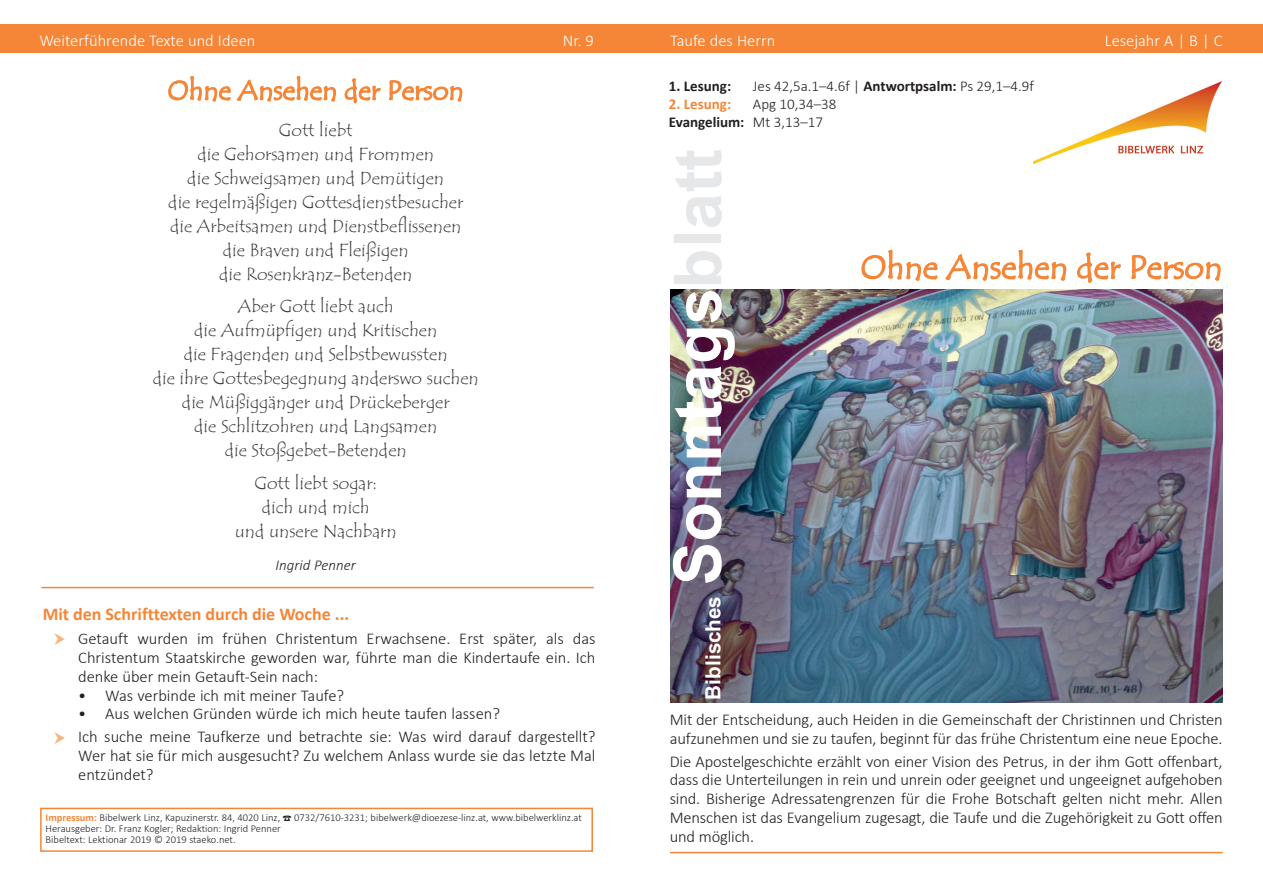
<style>
.page{position:relative;width:1263px;height:893px;background:#fff}
.page>*{position:absolute;margin:0;border:0;box-sizing:border-box;transform-origin:0 0}
.t1{font:700 66px "Arial Narrow MT Pro";color:#fff;scale:1.2 1}
.t2{font:33px "Tempus Sans ITC";color:#f58637}
.t3{font:700 21px "Arial Narrow MT Pro";color:#fff;scale:1.2 1}
.t4{font:18px/24px "Tempus Sans ITC";color:#3e3e3f;text-align:center}
.t5{font:700 18px "Calibri";color:#f58637}
.t6{font:300 16.5px/18.8px "Calibri";letter-spacing:-.01em;color:#231f20}
.t7{font:300 16.5px "Calibri";color:#fff}
.t8{font:300 15px/18px "Calibri";color:#231f20}
.t9{font:italic 300 15px "Calibri";color:#231f20}
.t10{font:700 15px "Calibri";color:#231f20}
.t11{font:700 15px "Calibri";color:#f58637}
.t12{font:300 10.5px/11.2px "Calibri";color:#231f20}
.s1{font-weight:700;color:#f58637}
.s2{font-weight:700}
.s3{color:#e6e7e9}
</style>
<div class="page">
<img style="left:1033px;top:81px;width:188px;height:82px">
<img style="left:671px;top:289px;width:551px;height:413px">
<div style="left:0;top:24px;width:1263px;height:29px;background:#f58637"></div>
<hr style="left:670px;top:852px;width:552px;height:1px;background:#f58637">
<svg style="left:861px;top:249px;width:77px;height:47px"></svg>
<svg style="left:944px;top:249px;width:123px;height:47px"></svg>
<svg style="left:1076px;top:252px;width:46px;height:44px"></svg>
<svg style="left:1130px;top:255px;width:91px;height:41px"></svg>
<svg style="left:168px;top:76px;width:168px;height:26px"></svg>
<svg style="left:344px;top:78px;width:37px;height:26px"></svg>
<svg style="left:388px;top:80px;width:75px;height:22px"></svg>
<hr style="left:41px;top:587px;width:553px;height:1px;background:#f58637">
<div style="left:40px;top:808px;width:553px;height:44px;border:2px solid #f58637"></div>
<p class="t7" style="left:39px;top:30px;width:218px">Weiterführende Texte und Ideen</p>
<p class="t7" style="left:563px;top:30px;width:32px">Nr. 9</p>
<p class="t7" style="left:670px;top:30px;width:107px">Taufe des Herrn</p>
<p class="t7" style="left:1105px;top:30px;width:119px">Lesejahr A | B | C</p>
<p class="t4" style="left:168px;top:118px;width:296px">Gott liebt<br>die Gehorsamen und Frommen<br>die Schweigsamen und Demütigen<br>die regelmäßigen Gottesdienstbesucher die Arbeitsamen und Dienstbeflissenen die Braven und Fleißigen<br>die Rosenkranz-Betenden</p>
<p class="t4" style="left:153px;top:295px;width:328px">Aber Gott liebt auch<br>die Aufmüpfigen und Kritischen<br>die Fragenden und Selbstbewussten<br>die ihre Gottesbegegnung anderswo suchen die Müßiggänger und Drückeberger<br>die Schlitzohren und Langsamen<br>die Stoßgebet-Betenden</p>
<p class="t4" style="left:235px;top:471px;width:163px">Gott liebt sogar:<br>dich und mich<br>und unsere Nachbarn</p>
<p class="t9" style="left:276px;top:556px;width:82px">Ingrid Penner</p>
<p class="t5" style="left:43px;top:602px;width:308px">Mit den Schrifttexten durch die Woche ...</p>
<p class="t6" style="left:78px;top:629px;width:519px;text-align:justify">Getauft wurden im frühen Christentum Erwachsene. Erst später, als das Christentum Staatskirche geworden war, führte man die Kindertaufe ein. Ich denke über mein Getauft-Sein nach:</p>
<p class="t6" style="left:78px;top:685px;width:267px">• Was verbinde ich mit meiner Taufe?</p>
<p class="t6" style="left:78px;top:702px;width:519px;line-height:23px">• Aus welchen Gründen würde ich mich heute taufen lassen?<br>Ich suche meine Taufkerze und betrachte sie: Was wird darauf dargestellt?</p>
<p class="t6" style="left:78px;top:746px;width:519px">Wer hat sie für mich ausgesucht? Zu welchem Anlass wurde sie das letzte Mal entzündet?</p>
<p class="t12" style="left:46px;top:812px;width:236px"><span class="s1">Impressum:</span> Bibelwerk Linz, Kapuzinerstr. 84, 4020 Linz,</p>
<p class="t12" style="left:294px;top:812px;width:289px">0732/7610-3231; bibelwerk@dioezese-linz.at, www.bibelwerklinz.at</p>
<p class="t12" style="left:46px;top:823px;width:237px">Herausgeber: Dr. Franz Kogler; Redaktion: Ingrid Penner<br>Bibeltext: Lektionar 2019 © 2019 staeko.net.</p>
<p class="t10" style="left:669px;top:75px;width:64px">1. Lesung:</p>
<p class="t8" style="left:753px;top:77px;width:282px">Jes 42,5a.1–4.6f | <span class="s2">Antwortpsalm:</span> Ps 29,1–4.9f</p>
<p class="t11" style="left:669px;top:93px;width:64px">2. Lesung:</p>
<p class="t8" style="left:669px;top:95px;width:169px;text-indent:84px">Apg 10,34–38<br><span class="s2">Evangelium:</span> Mt 3,13–17</p>
<h1 class="t1" style="left:658px;top:585px;width:365px;rotate:-90deg">Sonntags<span class="s3">blatt</span></h1>
<p class="t3" style="left:700px;top:699px;width:88px;rotate:-90deg">Biblisches</p>
<h2 class="t2" style="left:861px;top:246px;width:363px">Ohne Ansehen der Person</h2>
<p class="t6" style="left:670px;top:710px;width:554px">Mit der Entscheidung, auch Heiden in die Gemeinschaft der Christinnen und Christen aufzunehmen und sie zu taufen, beginnt für das frühe Christentum eine neue Epoche.</p>
<p class="t6" style="left:670px;top:751px;width:554px;text-align:justify">Die Apostelgeschichte erzählt von einer Vision des Petrus, in der ihm Gott offenbart, dass die Unterteilungen in rein und unrein oder geeignet und ungeeignet aufgehoben sind. Bisherige Adressatengrenzen für die Frohe Botschaft gelten nicht mehr. Allen Menschen ist das Evangelium zugesagt, die Taufe und die Zugehörigkeit zu Gott offen und möglich.</p>
</div>
